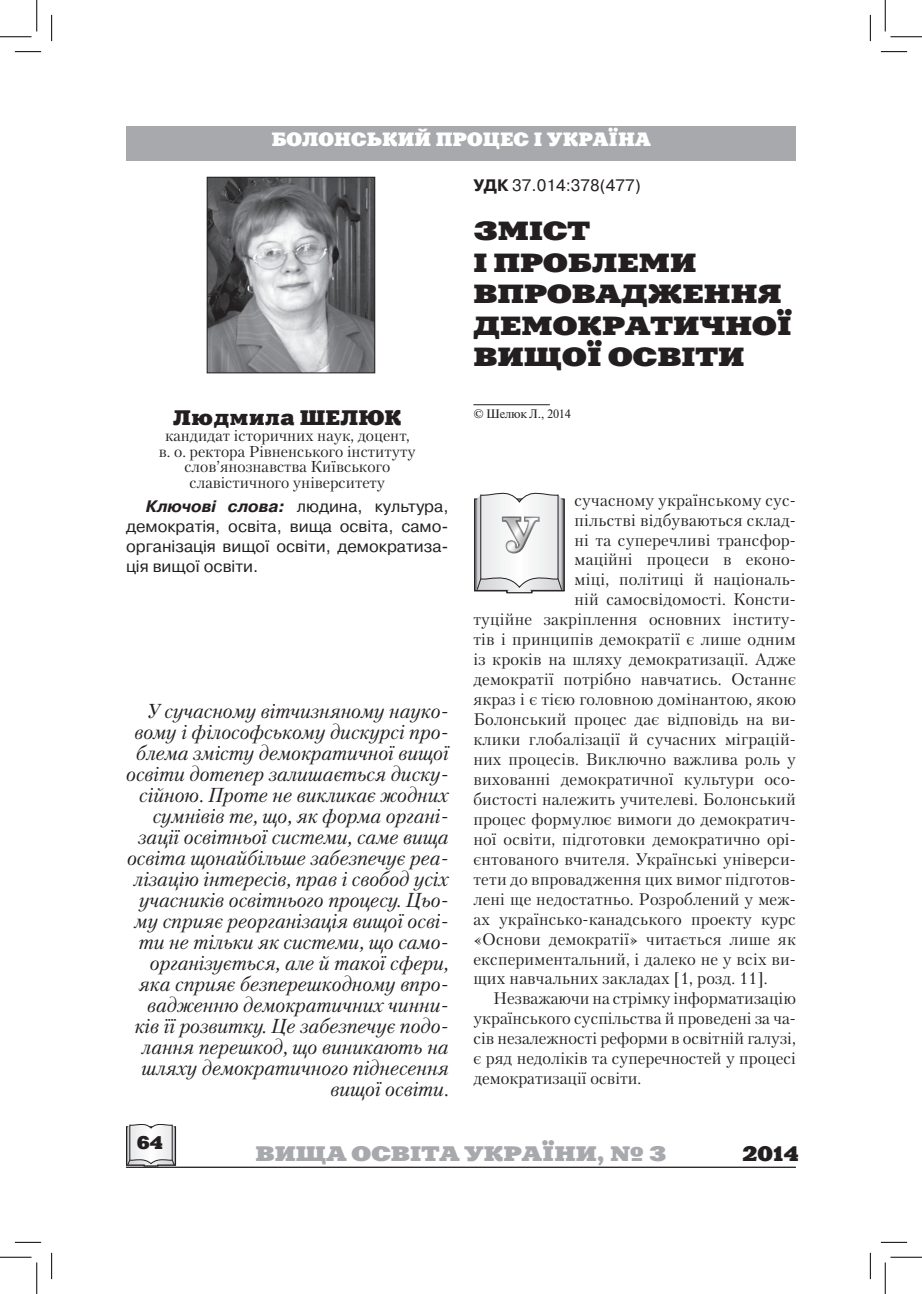
<style>
.page{position:relative;width:922px;height:1294px;background:#fff}
.page>*{position:absolute;margin:0;border:0;box-sizing:border-box;transform-origin:0 0}
.t1{font:700 47.25px "Petersburg C";color:#fff}
.Заголовок{font:700 26.25px/31.5px "Xenia Extended C";color:#231f20}
.t2{font:700 21px "Xenia Extended C";color:#a8a9ad}
.Подпись_под_фото{font:21px "Xenia Extended C";color:#231f20}
.Врез{font:italic 20.12px/21px "Petersburg C";color:#231f20;text-align:right}
.t3{font:19.25px "Xenia Extended C";color:#fff}
.t4{font:18.38px "Xenia Extended C";color:#231f20}
.Текст_базовый{font:16.62px/19.9px "Petersburg C";letter-spacing:.01em;color:#231f20;text-align:justify}
.Ключевые_понятия{font:16.62px/19.9px "Pragmatica C";color:#231f20;text-align:justify}
.УДК{font:16.62px "Pragmatica C";color:#231f20}
.подпись{font:15.75px/15.8px "Petersburg C";color:#231f20;text-align:center}
.Копирайт{font:12.25px "Newton C";letter-spacing:-.02em;color:#231f20}
.s1{font-weight:700}
.s2{font-weight:700;font-style:italic}
</style>
<div class="page">
<hr style="left:126px;top:1166px;width:670px;height:2px;background:#231f20">
<svg style="left:126px;top:1124px;width:50px;height:42px"></svg>
<div style="left:126px;top:126px;width:670px;height:34px;background:#a8a9ad"></div>
<svg style="left:474px;top:493px;width:90px;height:101px"></svg>
<div style="left:489px;top:498px;width:116px;height:73px;background:#231f20;opacity:.5"></div>
<hr style="left:473px;top:404px;width:77px;height:1px;background:#231f20">
<img style="left:209px;top:179px;width:164px;height:192px">
<div style="left:207px;top:177px;width:168px;height:196px;border:1px solid #231f20"></div>
<svg style="left:15px;top:51px;width:26px;height:1px"></svg>
<svg style="left:881px;top:51px;width:26px;height:1px"></svg>
<svg style="left:15px;top:1242px;width:26px;height:1px"></svg>
<svg style="left:881px;top:1242px;width:26px;height:1px"></svg>
<svg style="left:51px;top:15px;width:1px;height:26px"></svg>
<svg style="left:51px;top:1253px;width:1px;height:26px"></svg>
<svg style="left:870px;top:15px;width:1px;height:26px"></svg>
<svg style="left:870px;top:1253px;width:1px;height:26px"></svg>
<hr style="left:0;top:36px;width:32px;height:1px;background:#000">
<hr style="left:890px;top:36px;width:32px;height:1px;background:#000">
<hr style="left:0;top:1257px;width:32px;height:1px;background:#000">
<hr style="left:890px;top:1257px;width:32px;height:1px;background:#000">
<hr style="left:36px;top:0;width:1px;height:32px;background:#000">
<hr style="left:36px;top:1262px;width:1px;height:32px;background:#000">
<hr style="left:885px;top:0;width:1px;height:32px;background:#000">
<hr style="left:885px;top:1262px;width:1px;height:32px;background:#000">
<p class="t3" style="left:271px;top:127px;width:379px">болонський процес і україна</p>
<p class="УДК" style="left:473px;top:176px;width:169px"><span class="s1">УДК</span> 37.014:378(477)</p>
<p class="Подпись_под_фото" style="left:173px;top:404px;width:230px">Людмила Шелюк</p>
<p class="подпись" style="left:165px;top:427px;width:246px">кандидат історичних наук, доцент,</p>
<p class="подпись" style="left:159px;top:443px;width:258px">в. о. ректора Рівненського інституту слов’янознавства Київського</p>
<p class="подпись" style="left:189px;top:474px;width:197px">славістичного університету</p>
<p class="Ключевые_понятия" style="left:126px;top:496px;width:324px;text-indent:20px"><span class="s2">Ключові слова:</span> людина, культура, демократія, освіта, вища освіта, само&shy;організація вищої освіти, демократиза&shy;ція вищої освіти.</p>
<p class="Врез" style="left:126px;top:701px;width:324px">У сучасному вітчизняному науко&shy;вому і філософському дискурсі про&shy;блема змісту демократичної вищої освіти дотепер залишається диску&shy;сійною. Проте не викликає жодних сумнівів те, що, як форма органі&shy;зації освітньої системи, саме вища освіта щонайбільше забезпечує реа&shy;лізацію інтересів, прав і свобод усіх учасників освітнього процесу. Цьо&shy;му сприяє реорганізація вищої осві&shy;ти не тільки як системи, що само&shy;організується, але й такої сфери, яка сприяє безперешкодному впро&shy;вадженню демократичних чинни&shy;ків її розвитку. Це забезпечує подо&shy;лання перешкод, що виникають на шляху демократичного піднесення вищої освіти.</p>
<p class="Заголовок" style="left:473px;top:215px;width:118px">ЗМІСТ</p>
<p class="Заголовок" style="left:473px;top:246px;width:320px">І ПРОБЛЕМИ<br>ВПРОВАДЖЕННЯ<br>ДЕМОКРАТИЧНОЇ<br>ВИЩОЇ ОСВІТИ</p>
<p class="Копирайт" style="left:473px;top:407px;width:99px">© Шелюк Л., 2014</p>
<p class="Текст_базовый" style="left:574px;top:490px;width:223px">сучасному українському сус-</p>
<p class="Текст_базовый" style="left:574px;top:510px;width:223px">пільстві відбуваються склад-</p>
<p class="Текст_базовый" style="left:574px;top:529px;width:223px">ні та суперечливі трансфор-</p>
<p class="Текст_базовый" style="left:574px;top:549px;width:223px">маційні процеси в еконо-</p>
<p class="Текст_базовый" style="left:574px;top:569px;width:223px">міці, політиці й національ-</p>
<p class="Текст_базовый" style="left:574px;top:589px;width:223px">ній самосвідомості. Консти-</p>
<p class="Текст_базовый" style="left:473px;top:609px;width:324px">туційне закріплення основних інститу-</p>
<p class="Текст_базовый" style="left:473px;top:629px;width:324px">тів і принципів демократії є лише одним</p>
<p class="Текст_базовый" style="left:473px;top:649px;width:324px">із кроків на шляху демократизації. Адже</p>
<p class="Текст_базовый" style="left:473px;top:669px;width:324px">демократії потрібно навчатись. Останнє</p>
<p class="Текст_базовый" style="left:473px;top:689px;width:324px">якраз і є тією головною домінантою, якою</p>
<p class="Текст_базовый" style="left:473px;top:709px;width:324px">Болонський процес дає відповідь на ви-</p>
<p class="Текст_базовый" style="left:473px;top:729px;width:324px">клики глобалізації й сучасних міграцій-</p>
<p class="Текст_базовый" style="left:473px;top:749px;width:324px">них процесів. Виключно важлива роль у</p>
<p class="Текст_базовый" style="left:473px;top:769px;width:324px">вихованні демократичної культури осо-</p>
<p class="Текст_базовый" style="left:473px;top:789px;width:324px">бистості належить учителеві. Болонський</p>
<p class="Текст_базовый" style="left:473px;top:809px;width:324px">процес формулює вимоги до демократич-</p>
<p class="Текст_базовый" style="left:473px;top:829px;width:324px">ної освіти, підготовки демократично орі-</p>
<p class="Текст_базовый" style="left:473px;top:849px;width:324px">єнтованого вчителя. Українські універси-</p>
<p class="Текст_базовый" style="left:473px;top:869px;width:324px">тети до впровадження цих вимог підготов-</p>
<p class="Текст_базовый" style="left:473px;top:889px;width:324px">лені ще недостатньо. Розроблений у меж-</p>
<p class="Текст_базовый" style="left:473px;top:909px;width:324px">ах українсько-канадського проекту курс</p>
<p class="Текст_базовый" style="left:473px;top:928px;width:324px">«Основи демократії» читається лише як</p>
<p class="Текст_базовый" style="left:473px;top:948px;width:324px">експериментальний, і далеко не у всіх ви-</p>
<p class="Текст_базовый" style="left:473px;top:968px;width:296px">щих навчальних закладах [1, розд. 11].</p>
<p class="Текст_базовый" style="left:473px;top:988px;width:324px;text-indent:20px">Незважаючи на стрімку інформатизацію українського суспільства й проведені за ча&shy;сів незалежності реформи в освітній галузі, є ряд недоліків та суперечностей у процесі демократизації освіти.</p>
<h1 class="t1" style="left:502px;top:505px;width:38px">у</h1>
<p class="t4" style="left:137px;top:1130px;width:28px">64</p>
<p class="t2" style="left:256px;top:1140px;width:412px">ВИЩА ОСВІТА УКРАЇНИ, № 3</p>
<p class="Подпись_под_фото" style="left:742px;top:1141px;width:58px">2014</p>
</div>
